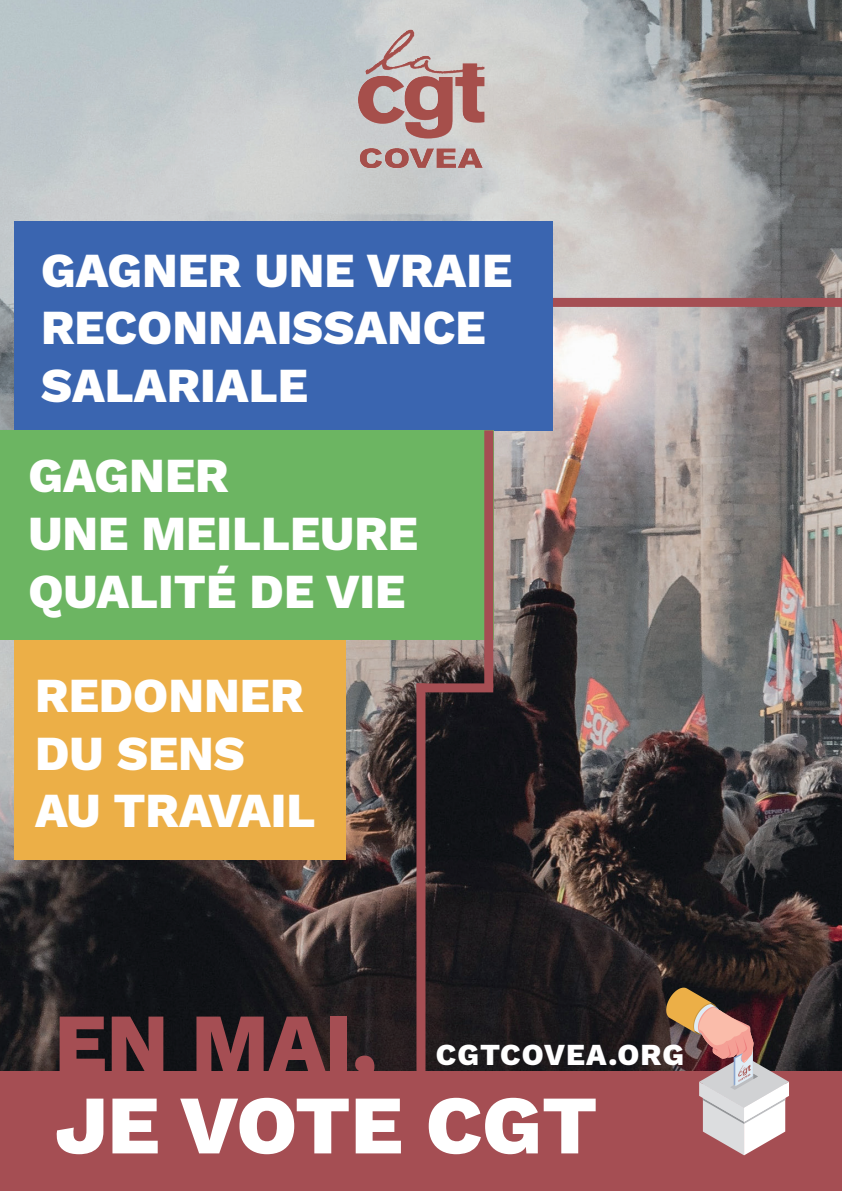
<style>
.page{position:relative;width:842px;height:1191px;background:#fff}
.page>*{position:absolute;margin:0;border:0;box-sizing:border-box;transform-origin:0 0}
.t1{font:83px "Work Sans";color:#fff}
.t2{font:83px "Work Sans";color:#a54e53}
.t3{font:48px/57.6px "Work Sans";color:#fff}
.t4{font:30px "Work Sans";letter-spacing:.035em;color:#fff}
</style>
<div class="page">
<img style="left:0;top:0;width:842px;height:1071px">
<div style="left:0;top:1071px;width:842px;height:120px;background:#a54e53"></div>
<img style="left:357px;top:28px;width:128px;height:140px">
<div style="left:484px;top:298px;width:358px;height:9px;background:#a54e53"></div>
<div style="left:416px;top:683px;width:9px;height:409px;background:#a54e53"></div>
<div style="left:14px;top:640px;width:331px;height:219px;background:#ecaf47"></div>
<div style="left:14px;top:221px;width:539px;height:209px;background:#3a65b0"></div>
<div style="left:0;top:430px;width:493px;height:210px;background:#6cb562"></div>
<div style="left:416px;top:683px;width:77px;height:9px;background:#a54e53"></div>
<div style="left:484px;top:430px;width:9px;height:258px;background:#a54e53"></div>
<svg style="left:666px;top:987px;width:123px;height:168px"></svg>
<img style="left:738px;top:1060px;width:13px;height:22px">
<p class="t3" style="left:41px;top:240px;width:473px">GAGNER UNE VRAIE<br>RECONNAISSANCE<br>SALARIALE</p>
<p class="t3" style="left:28px;top:445px;width:391px">GAGNER<br>UNE MEILLEURE<br>QUALITÉ DE VIE</p>
<p class="t3" style="left:35px;top:665px;width:282px">REDONNER<br>DU SENS<br>AU TRAVAIL</p>
<h1 class="t2" style="left:55px;top:980px;width:324px">EN MAI,</h1>
<h1 class="t1" style="left:55px;top:1062px;width:544px">JE VOTE CGT</h1>
<p class="t4" style="left:436px;top:1032px;width:250px">CGTCOVEA.ORG</p>
</div>
